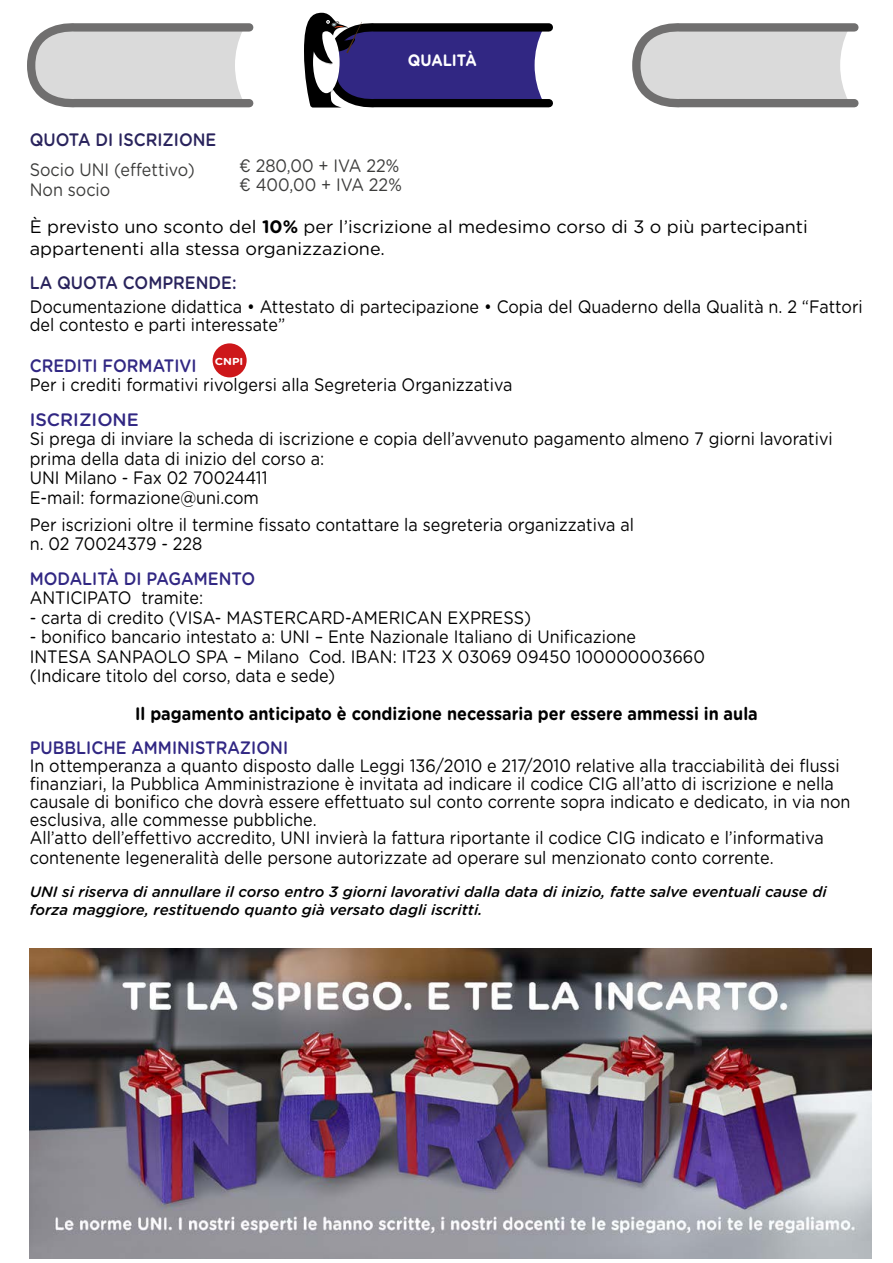
<style>
.page{position:relative;width:893px;height:1263px;background:#fff}
.page>*{position:absolute;margin:0;border:0;box-sizing:border-box;transform-origin:0 0}
.t1{font:18px/19.5px "Gotham Rounded";color:#000;scale:.9 1}
.t2{font:18px/21.6px "Gotham Rounded";color:#000}
.t3{font:700 18px "Gotham Rounded";color:#000;scale:.9 1}
.t4{font:18px/19.5px "Gotham Rounded";color:#3c3c3b;scale:.9 1}
.t5{font:500 18px "Gotham Rounded";color:#312783;scale:.9 1}
.t6{font:500 18px "Gotham Rounded";color:#29235c;scale:.9 1}
.t7{font:500 18px "Gotham Rounded";color:#312783}
.t8{font:700 16.5px "Gotham Rounded";color:#fff;scale:.9 1}
.t9{font:italic 500 15px/18px "Gotham Rounded";color:#000}
.t10{font:700 10.2px "Gotham Rounded";color:#fff;scale:1.11 1}
.s1{font-weight:700}
.s2{font-weight:500;color:#312783}
</style>
<div class="page">
<svg style="left:304px;top:13px;width:249px;height:95px"></svg>
<svg style="left:27px;top:23px;width:227px;height:85px;background:#c7c7c7"></svg>
<svg style="left:632px;top:23px;width:227px;height:85px;background:#c7c7c7"></svg>
<div style="left:213px;top:343px;width:34px;height:34px;background:#cd171a;border-radius:50%"></div>
<img style="left:30px;top:948px;width:842px;height:311px">
<p class="t8" style="left:408px;top:48px;width:78px">QUALITÀ</p>
<p class="t6" style="left:30px;top:127px;width:209px">QUOTA DI ISCRIZIONE</p>
<p class="t4" style="left:30px;top:159px;width:185px">Socio UNI (effettivo)<br>Non socio</p>
<p class="t2" style="left:30px;top:215px;width:780px">È previsto uno sconto del <span class="s1">10%</span> per l’iscrizione al medesimo corso di 3 o più partecipanti appartenenti alla stessa organizzazione.</p>
<p class="t6" style="left:30px;top:270px;width:231px">LA QUOTA COMPRENDE:</p>
<p class="t1" style="left:30px;top:297px;width:927px;line-height:18px">Documentazione didattica • Attestato di partecipazione • Copia del Quaderno della Qualità n. 2 “Fattori del contesto e parti interessate”</p>
<p class="t1" style="left:30px;top:355px;width:538px"><span class="s2">CREDITI FORMATIV</span><span class="s2">I<br></span>Per i crediti formativi rivolgersi alla Segreteria Organizzativa</p>
<p class="t7" style="left:30px;top:407px;width:111px">ISCRIZIONE</p>
<p class="t1" style="left:30px;top:428px;width:894px">Si prega di inviare la scheda di iscrizione e copia dell’avvenuto pagamento almeno 7 giorni lavorativi prima della data di inizio del corso a:<br>UNI Milano - Fax 02 70024411<br>E-mail: formazione@uni.com</p>
<p class="t1" style="left:30px;top:514px;width:673px">Per iscrizioni oltre il termine fissato contattare la segreteria organizzativa al n. 02 70024379 - 228</p>
<p class="t5" style="left:30px;top:566px;width:252px">MODALITÀ DI PAGAMENTO</p>
<p class="t1" style="left:30px;top:587px;width:194px">ANTICIPATO tramite:</p>
<p class="t1" style="left:30px;top:607px;width:558px">- carta di credito (VISA- MASTERCARD-AMERICAN EXPRESS)</p>
<p class="t1" style="left:30px;top:626px;width:752px">- bonifico bancario intestato a: UNI – Ente Nazionale Italiano di Unificazione<br>INTESA SANPAOLO SPA – Milano Cod. IBAN: IT23 X 03069 09450 100000003660 (Indicare titolo del corso, data e sede)</p>
<p class="t3" style="left:135px;top:700px;width:693px">Il pagamento anticipato è condizione necessaria per essere ammessi in aula</p>
<p class="t5" style="left:30px;top:735px;width:289px">PUBBLICHE AMMINISTRAZIONI</p>
<p class="t1" style="left:30px;top:756px;width:913px;line-height:18.3px">In ottemperanza a quanto disposto dalle Leggi 136/2010 e 217/2010 relative alla tracciabilità dei flussi finanziari, la Pubblica Amministrazione è invitata ad indicare il codice CIG all’atto di iscrizione e nella causale di bonifico che dovrà essere effettuato sul conto corrente sopra indicato e dedicato, in via non esclusiva, alle commesse pubbliche.<br>All’atto dell’effettivo accredito, UNI invierà la fattura riportante il codice CIG indicato e l’informativa contenente legeneralità delle persone autorizzate ad operare sul menzionato conto corrente.</p>
<p class="t9" style="left:30px;top:882px;width:798px">UNI si riserva di annullare il corso entro 3 giorni lavorativi dalla data di inizio, fatte salve eventuali cause di forza maggiore, restituendo quanto già versato dagli iscritti.</p>
<p class="t4" style="left:239px;top:155px;width:182px">€ 280,00 + IVA 22% € 400,00 + IVA 22%</p>
<p class="t10" style="left:215px;top:354px;width:27px">CNPI</p>
</div>
